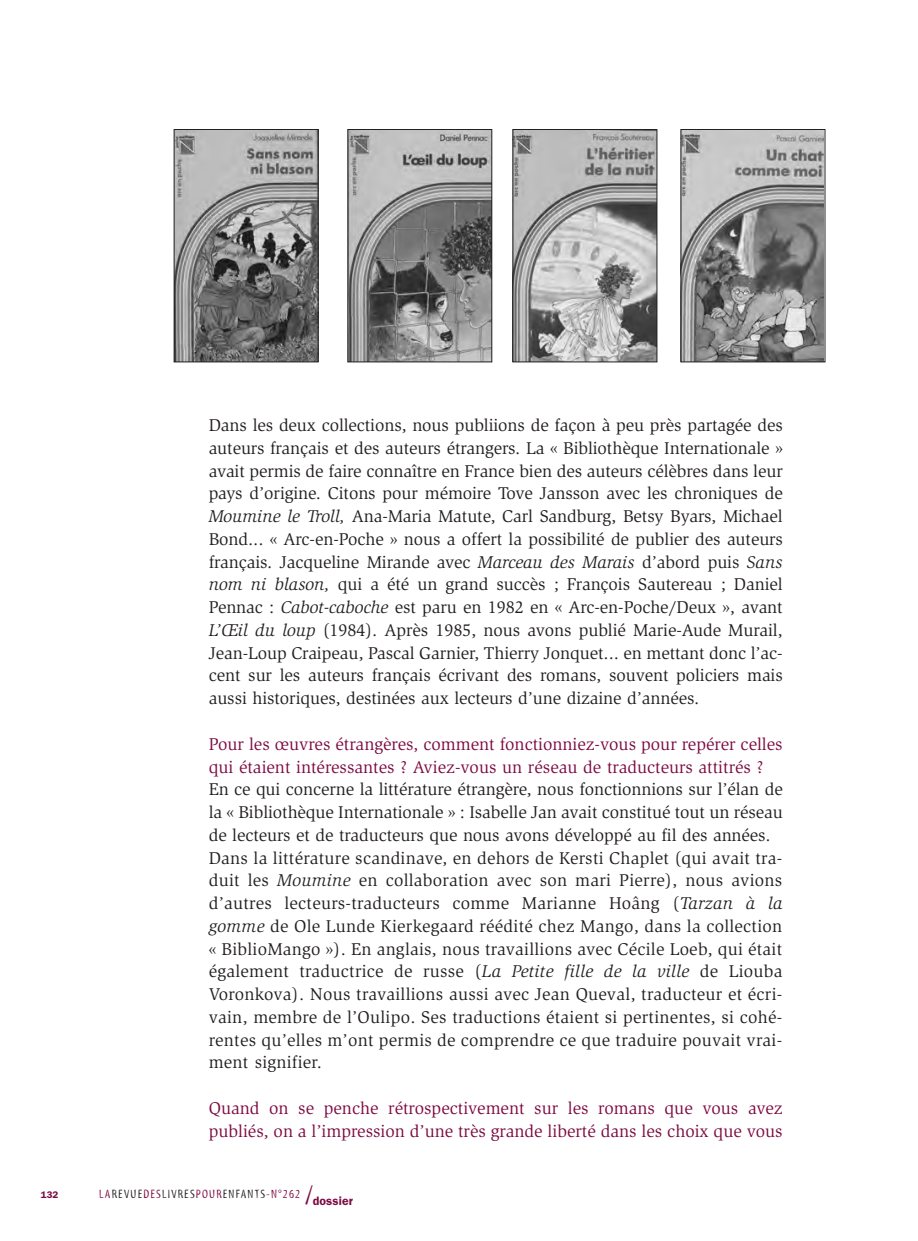
<style>
.page{position:relative;width:918px;height:1241px;background:#fff}
.page>*{position:absolute;margin:0;border:0;box-sizing:border-box;transform-origin:0 0}
.t1{font:17.5px/22.8px "Slimbach";letter-spacing:.015em;color:#231f20;text-align:justify}
.t2{font:17.5px/22.8px "Slimbach";color:#7d0a42}
.t3{font:12.25px "Myriad Tilt";letter-spacing:.1em;color:#231f20}
.t4{font:600 9.62px "Franklin Gothic";color:#7d0a42}
.s1{font-style:italic}
.s2{color:#7d0a42}
.s3{font-size:26.25px;color:#7d0a42}
.s4{font-family:"Franklin Gothic";font-weight:600;color:#7d0a42}
</style>
<div class="page">
<img style="left:176px;top:131px;width:140px;height:229px">
<div style="left:174px;top:129px;width:144px;height:233px;border:1px solid #231f20"></div>
<img style="left:349px;top:131px;width:141px;height:229px">
<div style="left:347px;top:129px;width:145px;height:233px;border:1px solid #231f20"></div>
<img style="left:514px;top:131px;width:141px;height:229px">
<div style="left:512px;top:129px;width:145px;height:233px;border:1px solid #231f20"></div>
<img style="left:682px;top:131px;width:141px;height:229px">
<div style="left:680px;top:129px;width:145px;height:233px;border:1px solid #231f20"></div>
<p class="t4" style="left:41px;top:1188px;width:19px">132</p>
<p class="t1" style="left:209px;top:415px;width:576px">Dans les deux collections, nous publiions de façon à peu près partagée des auteurs français et des auteurs étrangers. La « Bibliothèque Internationale » avait permis de faire connaître en France bien des auteurs célèbres dans leur pays d’origine. Citons pour mémoire Tove Jansson avec les chroniques de <span class="s1">Moumine le Troll,</span> Ana-Maria Matute, Carl Sandburg, Betsy Byars, Michael Bond... « Arc-en-Poche » nous a offert la possibilité de publier des auteurs français. Jacqueline Mirande avec <span class="s1">Marceau des Marais</span> d’abord puis <span class="s1">Sans nom ni blason,</span> qui a été un grand succès ; François Sautereau ; Daniel Pennac : <span class="s1">Cabot-caboche</span> est paru en 1982 en « Arc-en-Poche/Deux », avant <span class="s1">L’Œil du loup</span> (1984). Après 1985, nous avons publié Marie-Aude Murail, Jean-Loup Craipeau, Pascal Garnier, Thierry Jonquet... en mettant donc l’ac&shy;cent sur les auteurs français écrivant des romans, souvent policiers mais aussi historiques, destinées aux lecteurs d’une dizaine d’années.</p>
<p class="t1" style="left:209px;top:733px;width:575px;text-align:left"><span class="s2">Pour les œuvres étrangères, comment fonctionniez-vous pour repérer celles qui étaient intéressantes ? Aviez-vous un réseau de traducteurs attitrés ?<br></span>En ce qui concerne la littérature étrangère, nous fonctionnions sur l’élan de la « Bibliothèque Internationale » : Isabelle Jan avait constitué tout un réseau de lecteurs et de traducteurs que nous avons développé au fil des années.<br>Dans la littérature scandinave, en dehors de Kersti Chaplet (qui avait tra&shy;duit les <span class="s1">Moumine</span> en collaboration avec son mari Pierre), nous avions d’autres lecteurs-traducteurs comme Marianne Hoâng (<span class="s1">Tarzan à la gomme</span> de Ole Lunde Kierkegaard réédité chez Mango, dans la collection « BiblioMango »). En anglais, nous travaillions avec Cécile Loeb, qui était également traductrice de russe (<span class="s1">La Petite fille de la ville</span> de Liouba Voronkova). Nous travaillions aussi avec Jean Queval, traducteur et écri&shy;vain, membre de l’Oulipo. Ses traductions étaient si pertinentes, si cohé&shy;rentes qu’elles m’ont permis de comprendre ce que traduire pouvait vrai&shy;ment signifier.</p>
<p class="t2" style="left:209px;top:1097px;width:575px">Quand on se penche rétrospectivement sur les romans que vous avez publiés, on a l’impression d’une très grande liberté dans les choix que vous</p>
<p class="t3" style="left:99px;top:1188px;width:255px"><span class="s2">LA</span>REVUE<span class="s2">DES</span>LIVRES<span class="s2">POUR</span>ENFANTS<span class="s2">-N°262</span> <span class="s3">/</span><span class="s4">dossier</span></p>
</div>
